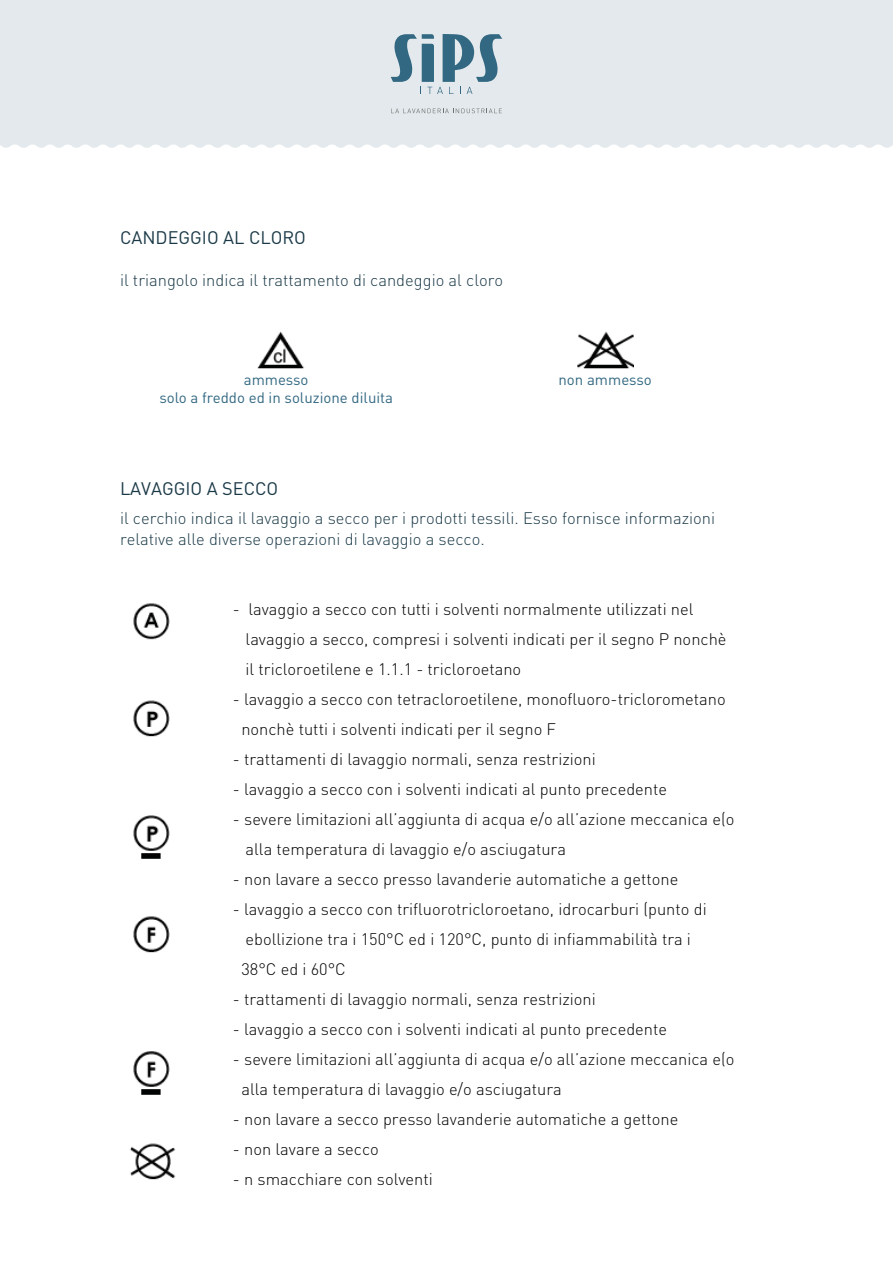
<style>
.page{position:relative;width:893px;height:1263px;background:#fff}
.page>*{position:absolute;margin:0;border:0;box-sizing:border-box;transform-origin:0 0}
.t1{font:18px "DIN Pro";color:#1a3947}
.t2{font:300 16.5px/30px "DIN Pro";color:#000}
.t3{font:300 16.5px/21px "DIN Pro";color:#1a3947}
.t4{font:15px/18px "DIN Pro";color:#326882;text-align:center}
</style>
<div class="page">
<div style="left:0;top:0;width:893px;height:148px;background:#e3e9ec"></div>
<svg style="left:391px;top:34px;width:111px;height:60px;background:#97b2be"></svg>
<svg style="left:391px;top:108px;width:111px;height:5px"></svg>
<img style="left:257px;top:331px;width:48px;height:38px">
<img style="left:577px;top:331px;width:56px;height:38px">
<img style="left:133px;top:603px;width:37px;height:37px">
<img style="left:133px;top:700px;width:37px;height:37px">
<img style="left:133px;top:815px;width:37px;height:44px">
<img style="left:133px;top:916px;width:37px;height:37px">
<img style="left:133px;top:1051px;width:37px;height:44px">
<img style="left:130px;top:1143px;width:46px;height:37px">
<p class="t1" style="left:120px;top:225px;width:187px">CANDEGGIO AL CLORO</p>
<p class="t3" style="left:120px;top:269px;width:385px">il triangolo indica il trattamento di candeggio al cloro</p>
<p class="t4" style="left:159px;top:370px;width:235px">ammesso<br>solo a freddo ed in soluzione diluita</p>
<p class="t4" style="left:559px;top:370px;width:95px">non ammesso</p>
<p class="t1" style="left:120px;top:476px;width:160px">LAVAGGIO A SECCO</p>
<p class="t3" style="left:120px;top:506px;width:597px">il cerchio indica il lavaggio a secco per i prodotti tessili. Esso fornisce informazioni relative alle diverse operazioni di lavaggio a secco.</p>
<p class="t2" style="left:246px;top:593px;width:482px;text-indent:-13px">- lavaggio a secco con tutti i solventi normalmente utilizzati nel lavaggio a secco, compresi i solventi indicati per il segno P nonchè il tricloroetilene e 1.1.1 - tricloroetano</p>
<p class="t2" style="left:241px;top:683px;width:486px;text-indent:-8px">- lavaggio a secco con tetracloroetilene, monofluoro-triclorometano nonchè tutti i solventi indicati per il segno F</p>
<p class="t2" style="left:233px;top:743px;width:364px">- trattamenti di lavaggio normali, senza restrizioni</p>
<p class="t2" style="left:233px;top:773px;width:436px">- lavaggio a secco con i solventi indicati al punto precedente</p>
<p class="t2" style="left:246px;top:803px;width:490px;text-indent:-13px">- severe limitazioni all’aggiunta di acqua e/o all’azione meccanica e(o alla temperatura di lavaggio e/o asciugatura</p>
<p class="t2" style="left:233px;top:863px;width:447px">- non lavare a secco presso lavanderie automatiche a gettone</p>
<p class="t2" style="left:241px;top:893px;width:467px;text-indent:-8px">- lavaggio a secco con trifluorotricloroetano, idrocarburi (punto di ebollizione tra i 150°C ed i 120°C, punto di infiammabilità tra i<br>38°C ed i 60°C</p>
<p class="t2" style="left:233px;top:983px;width:364px">- trattamenti di lavaggio normali, senza restrizioni</p>
<p class="t2" style="left:233px;top:1013px;width:436px">- lavaggio a secco con i solventi indicati al punto precedente</p>
<p class="t2" style="left:241px;top:1043px;width:495px;text-indent:-8px">- severe limitazioni all’aggiunta di acqua e/o all’azione meccanica e(o alla temperatura di lavaggio e/o asciugatura</p>
<p class="t2" style="left:233px;top:1103px;width:447px">- non lavare a secco presso lavanderie automatiche a gettone</p>
<p class="t2" style="left:233px;top:1133px;width:147px">- non lavare a secco</p>
<p class="t2" style="left:233px;top:1163px;width:201px">- n smacchiare con solventi</p>
</div>
